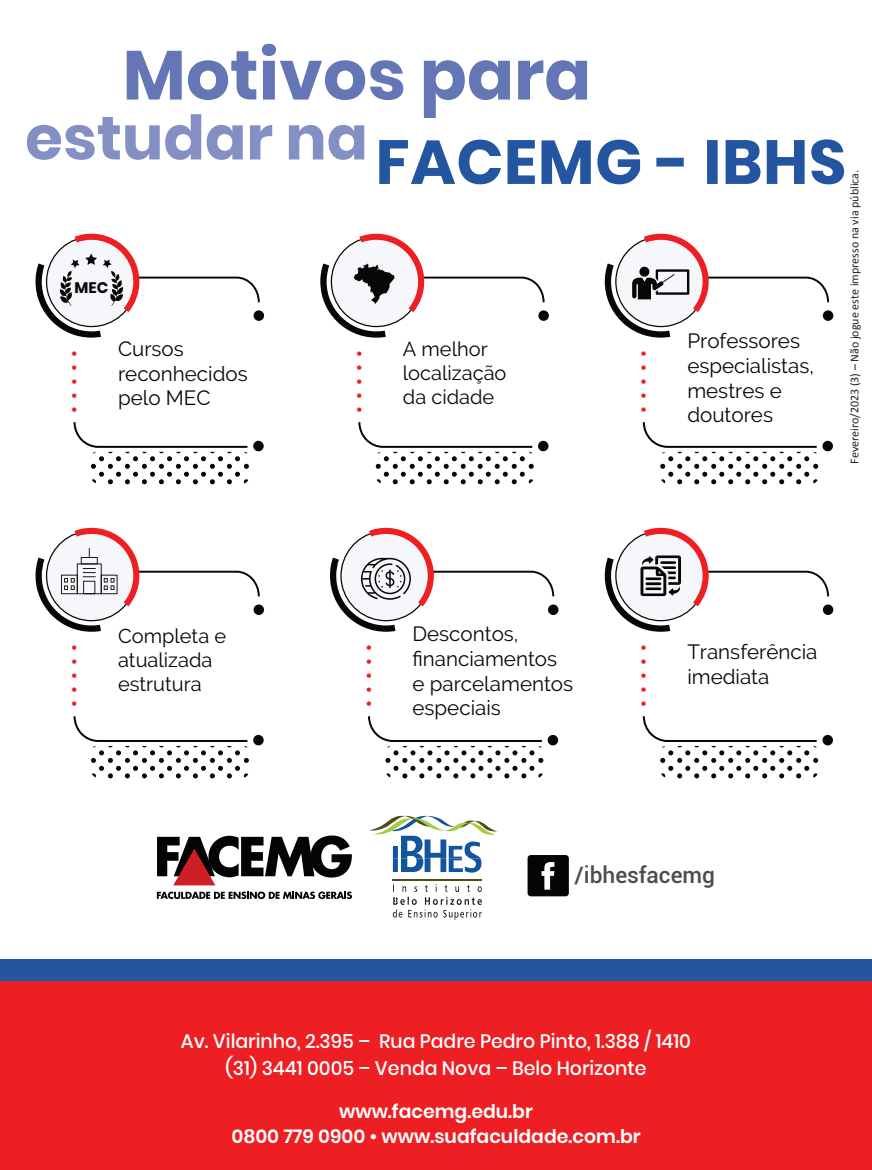
<style>
.page{position:relative;width:872px;height:1170px;background:#fff}
.page>*{position:absolute;margin:0;border:0;box-sizing:border-box;transform-origin:0 0}
.t1{font:700 69.45px "Poppins";color:#6476b6}
.t2{font:700 62.1px "Poppins";letter-spacing:.01em;color:#2355a1}
.t3{font:700 61.2px "Poppins";color:#848fc4}
.t4{font:500 22.65px "Roboto";color:#4c4c4c}
.t5{font:20.55px/24.6px "Raleway";color:#070706}
.t6{font:19.95px/24px "Raleway";color:#050605}
.t7{font:500 19.5px/27.5px "Poppins";color:#fff;text-align:center}
.t8{font:600 18.9px/25.7px "Poppins";color:#fff;text-align:center}
.t9{font:700 15.3px "Poppins";color:#070706}
.t10{font:700 14.4px "Poppins";color:#ee1f23}
.t11{font:12px "Calibri";color:#231f20}
</style>
<div class="page">
<div style="left:0;top:978px;width:872px;height:191px;background:#ee1f23"></div>
<div style="left:548px;top:604px;width:10px;height:11px;background:#070706;border-radius:50%"></div>
<div style="left:547px;top:734px;width:11px;height:11px;background:#070706;border-radius:50%"></div>
<svg style="left:368px;top:716px;width:175px;height:62px"></svg>
<svg style="left:330px;top:527px;width:224px;height:104px"></svg>
<div style="left:823px;top:604px;width:10px;height:11px;background:#070706;border-radius:50%"></div>
<div style="left:822px;top:734px;width:11px;height:11px;background:#070706;border-radius:50%"></div>
<svg style="left:643px;top:716px;width:175px;height:62px"></svg>
<svg style="left:605px;top:527px;width:224px;height:104px"></svg>
<div style="left:253px;top:604px;width:11px;height:11px;background:#070706;border-radius:50%"></div>
<div style="left:253px;top:734px;width:11px;height:11px;background:#070706;border-radius:50%"></div>
<svg style="left:74px;top:716px;width:175px;height:62px"></svg>
<svg style="left:35px;top:527px;width:225px;height:104px"></svg>
<div style="left:823px;top:310px;width:10px;height:11px;background:#070706;border-radius:50%"></div>
<div style="left:822px;top:441px;width:11px;height:10px;background:#070706;border-radius:50%"></div>
<svg style="left:643px;top:422px;width:175px;height:62px"></svg>
<svg style="left:605px;top:233px;width:224px;height:104px"></svg>
<div style="left:639px;top:267px;width:10px;height:10px;background:#070706;border-radius:50%"></div>
<div style="left:538px;top:310px;width:11px;height:11px;background:#070706;border-radius:50%"></div>
<div style="left:538px;top:441px;width:10px;height:10px;background:#070706;border-radius:50%"></div>
<svg style="left:358px;top:422px;width:176px;height:62px"></svg>
<svg style="left:320px;top:233px;width:224px;height:104px"></svg>
<svg style="left:35px;top:233px;width:225px;height:104px"></svg>
<div style="left:253px;top:310px;width:11px;height:11px;background:#070706;border-radius:50%"></div>
<div style="left:253px;top:441px;width:11px;height:10px;background:#070706;border-radius:50%"></div>
<svg style="left:74px;top:422px;width:175px;height:62px"></svg>
<div style="left:0;top:959px;width:872px;height:21px;background:#2355a1"></div>
<div style="left:527px;top:855px;width:42px;height:41px;background:#040503;border-radius:3px"></div>
<svg style="left:541px;top:862px;width:13px;height:27px"></svg>
<svg style="left:369px;top:815px;width:128px;height:57px"></svg>
<hr style="left:393px;top:879px;width:89px;height:2px;background:#4c4c1e">
<svg style="left:393px;top:884px;width:89px;height:35px"></svg>
<svg style="left:157px;top:835px;width:195px;height:50px"></svg>
<svg style="left:157px;top:891px;width:195px;height:8px"></svg>
<h1 class="t1" style="left:122px;top:35px;width:470px">Motivos para</h1>
<h2 class="t2" style="left:376px;top:126px;width:472px">FACEMG - IBHS</h2>
<h3 class="t3" style="left:25px;top:102px;width:344px">estudar na</h3>
<p class="t11" style="left:847px;top:463px;width:295px;rotate:-90deg">Fevereiro/2023 (3) – Não jogue este impresso na via pública.</p>
<p class="t9" style="left:75px;top:278px;width:35px">MEC</p>
<p class="t5" style="left:687px;top:328px;width:128px">Professores especialistas, mestres e doutores</p>
<p class="t10" style="left:66px;top:412px;width:64px;rotate:-90deg">•••••</p>
<p class="t5" style="left:118px;top:336px;width:131px">Cursos reconhecidos pelo MEC</p>
<p class="t10" style="left:351px;top:412px;width:64px;rotate:-90deg">•••••</p>
<p class="t6" style="left:403px;top:337px;width:105px">A melhor localização da cidade</p>
<p class="t10" style="left:635px;top:412px;width:64px;rotate:-90deg">•••••</p>
<p class="t10" style="left:66px;top:706px;width:64px;rotate:-90deg">•••••</p>
<p class="t6" style="left:118px;top:624px;width:110px">Completa e atualizada estrutura</p>
<p class="t10" style="left:360px;top:706px;width:64px;rotate:-90deg">•••••</p>
<p class="t5" style="left:412px;top:621px;width:162px">Descontos, financiamentos e parcelamentos especiais</p>
<p class="t10" style="left:635px;top:706px;width:64px;rotate:-90deg">•••••</p>
<p class="t5" style="left:687px;top:639px;width:132px">Transferência imediata</p>
<p class="t4" style="left:574px;top:859px;width:142px">/ibhesfacemg</p>
<p class="t7" style="left:181px;top:1027px;width:511px">Av. Vilarinho, 2.395 – Rua Padre Pedro Pinto, 1.388 / 1410 (31) 3441 0005 – Venda Nova – Belo Horizonte</p>
<p class="t8" style="left:231px;top:1098px;width:411px">www.facemg.edu.br<br>0800 779 0900 • www.suafaculdade.com.br</p>
</div>
